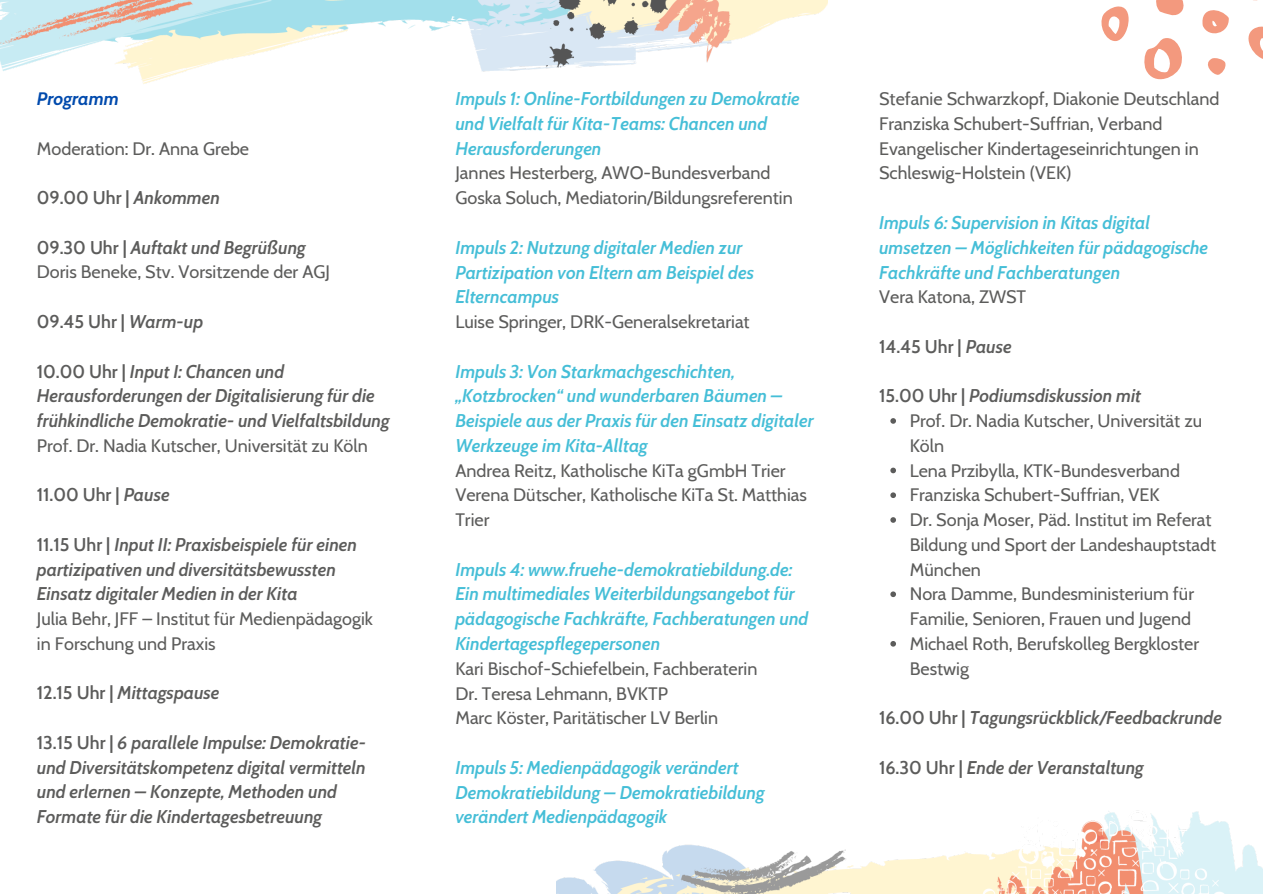
<style>
.page{position:relative;width:1263px;height:894px;background:#fff}
.page>*{position:absolute;margin:0;border:0;box-sizing:border-box;transform-origin:0 0}
.t1{font:18px/24.8px "Cabin";color:#5c5c5b}
.t2{font:italic 600 18px/24.8px "Cabin";color:#45bed7}
.t3{font:italic 600 18px/24.8px "Cabin";color:#5c5c5b}
.t4{font:600 18px "Cabin";color:#5c5c5b}
.t5{font:italic 700 18px "Cabin";color:#004aad}
.s1{font-style:italic}
.s2{font-weight:600}
.s3{font-weight:600;font-style:italic}
.s4{font-style:normal}
</style>
<div class="page">
<img style="left:0;top:0;width:828px;height:84px">
<img style="left:556px;top:810px;width:707px;height:83px">
<svg style="left:890px;top:418px;width:6px;height:5px"></svg>
<svg style="left:890px;top:467px;width:6px;height:6px"></svg>
<svg style="left:890px;top:492px;width:6px;height:6px"></svg>
<svg style="left:890px;top:517px;width:6px;height:5px"></svg>
<svg style="left:890px;top:591px;width:6px;height:6px"></svg>
<svg style="left:890px;top:641px;width:6px;height:5px"></svg>
<svg style="left:1156px;top:0;width:28px;height:16px"></svg>
<svg style="left:1101px;top:6px;width:28px;height:35px"></svg>
<svg style="left:1202px;top:10px;width:27px;height:24px"></svg>
<svg style="left:1248px;top:26px;width:15px;height:33px"></svg>
<svg style="left:1144px;top:38px;width:38px;height:41px"></svg>
<svg style="left:1208px;top:58px;width:18px;height:17px"></svg>
<p class="t5" style="left:37px;top:88px;width:84px">Programm</p>
<p class="t1" style="left:37px;top:136px;width:214px">Moderation: Dr. Anna Grebe</p>
<p class="t4" style="left:37px;top:187px;width:185px">09.00 Uhr | <span class="s1">Ankommen</span></p>
<p class="t1" style="left:37px;top:235px;width:295px"><span class="s2">09.30 Uhr |</span> <span class="s3">Auftakt und Begrüßung<br></span>Doris Beneke, Stv. Vorsitzende der AGJ</p>
<p class="t4" style="left:37px;top:310px;width:168px">09.45 Uhr | <span class="s1">Warm-up</span></p>
<p class="t3" style="left:37px;top:358px;width:354px"><span class="s4">10.00 Uhr |</span> Input I: Chancen und<br>Herausforderungen der Digitalisierung für die frühkindliche Demokratie- und Vielfaltsbildung</p>
<p class="t1" style="left:37px;top:433px;width:332px">Prof. Dr. Nadia Kutscher, Universität zu Köln</p>
<p class="t4" style="left:37px;top:484px;width:134px">11.00 Uhr | <span class="s1">Pause</span></p>
<p class="t3" style="left:37px;top:532px;width:322px"><span class="s4">11.15 Uhr |</span> Input II: Praxisbeispiele für einen partizipativen und diversitätsbewussten<br>Einsatz digitaler Medien in der Kita</p>
<p class="t1" style="left:37px;top:606px;width:337px">Julia Behr, JFF – Institut für Medienpädagogik in Forschung und Praxis</p>
<p class="t3" style="left:37px;top:680px;width:184px"><span class="s4">12.15 Uhr |</span> Mittagspause</p>
<p class="t3" style="left:37px;top:730px;width:331px"><span class="s4">13.15 Uhr |</span> 6 parallele Impulse: Demokratie&shy;und Diversitätskompetenz digital vermitteln und erlernen – Konzepte, Methoden und Formate für die Kindertagesbetreuung</p>
<p class="t2" style="left:455px;top:86px;width:346px">Impuls 1: Online-Fortbildungen zu Demokratie und Vielfalt für Kita-Teams: Chancen und<br>Herausforderungen</p>
<p class="t1" style="left:455px;top:161px;width:339px">Jannes Hesterberg, AWO-Bundesverband<br>Goska Soluch, Mediatorin/Bildungsreferentin</p>
<p class="t2" style="left:455px;top:235px;width:300px">Impuls 2: Nutzung digitaler Medien zur<br>Partizipation von Eltern am Beispiel des<br>Elterncampus</p>
<p class="t1" style="left:455px;top:309px;width:296px">Luise Springer, DRK-Generalsekretariat</p>
<p class="t2" style="left:455px;top:358px;width:360px">Impuls 3: Von Starkmachgeschichten, „Kotzbrocken“ und wunderbaren Bäumen – Beispiele aus der Praxis für den Einsatz digitaler Werkzeuge im Kita-Alltag</p>
<p class="t1" style="left:455px;top:457px;width:353px">Andrea Reitz, Katholische KiTa gGmbH Trier<br>Verena Dütscher, Katholische KiTa St. Matthias<br>Trier</p>
<p class="t2" style="left:455px;top:556px;width:355px">Impuls 4: www.fruehe-demokratiebildung.de:<br>Ein multimediales Weiterbildungsangebot für pädagogische Fachkräfte, Fachberatungen und Kindertagespflegepersonen</p>
<p class="t1" style="left:455px;top:655px;width:304px">Kari Bischof-Schiefelbein, Fachberaterin<br>Dr. Teresa Lehmann, BVKTP<br>Marc Köster, Paritätischer LV Berlin</p>
<p class="t2" style="left:455px;top:754px;width:311px">Impuls 5: Medienpädagogik verändert<br>Demokratiebildung – Demokratiebildung verändert Medienpädagogik</p>
<p class="t1" style="left:879px;top:86px;width:342px">Stefanie Schwarzkopf, Diakonie Deutschland Franziska Schubert-Suffrian, Verband Evangelischer Kindertageseinrichtungen in Schleswig-Holstein (VEK)</p>
<p class="t2" style="left:879px;top:210px;width:331px">Impuls 6: Supervision in Kitas digital umsetzen – Möglichkeiten für pädagogische<br>Fachkräfte und Fachberatungen</p>
<p class="t1" style="left:879px;top:284px;width:148px">Vera Katona, ZWST</p>
<p class="t4" style="left:879px;top:335px;width:134px">14.45 Uhr | <span class="s1">Pause</span></p>
<p class="t3" style="left:879px;top:383px;width:263px"><span class="s4">15.00 Uhr |</span> Podiumsdiskussion mit</p>
<p class="t1" style="left:910px;top:408px;width:308px">Prof. Dr. Nadia Kutscher, Universität zu<br>Köln<br>Lena Przibylla, KTK-Bundesverband<br>Franziska Schubert-Suffrian, VEK<br>Dr. Sonja Moser, Päd. Institut im Referat<br>Bildung und Sport der Landeshauptstadt<br>München<br>Nora Damme, Bundesministerium für<br>Familie, Senioren, Frauen und Jugend<br>Michael Roth, Berufskolleg Bergkloster<br>Bestwig</p>
<p class="t3" style="left:879px;top:705px;width:344px"><span class="s4">16.00 Uhr |</span> Tagungsrückblick/Feedbackrunde</p>
<p class="t3" style="left:879px;top:754px;width:266px"><span class="s4">16.30 Uhr |</span> Ende der Veranstaltung</p>
</div>
